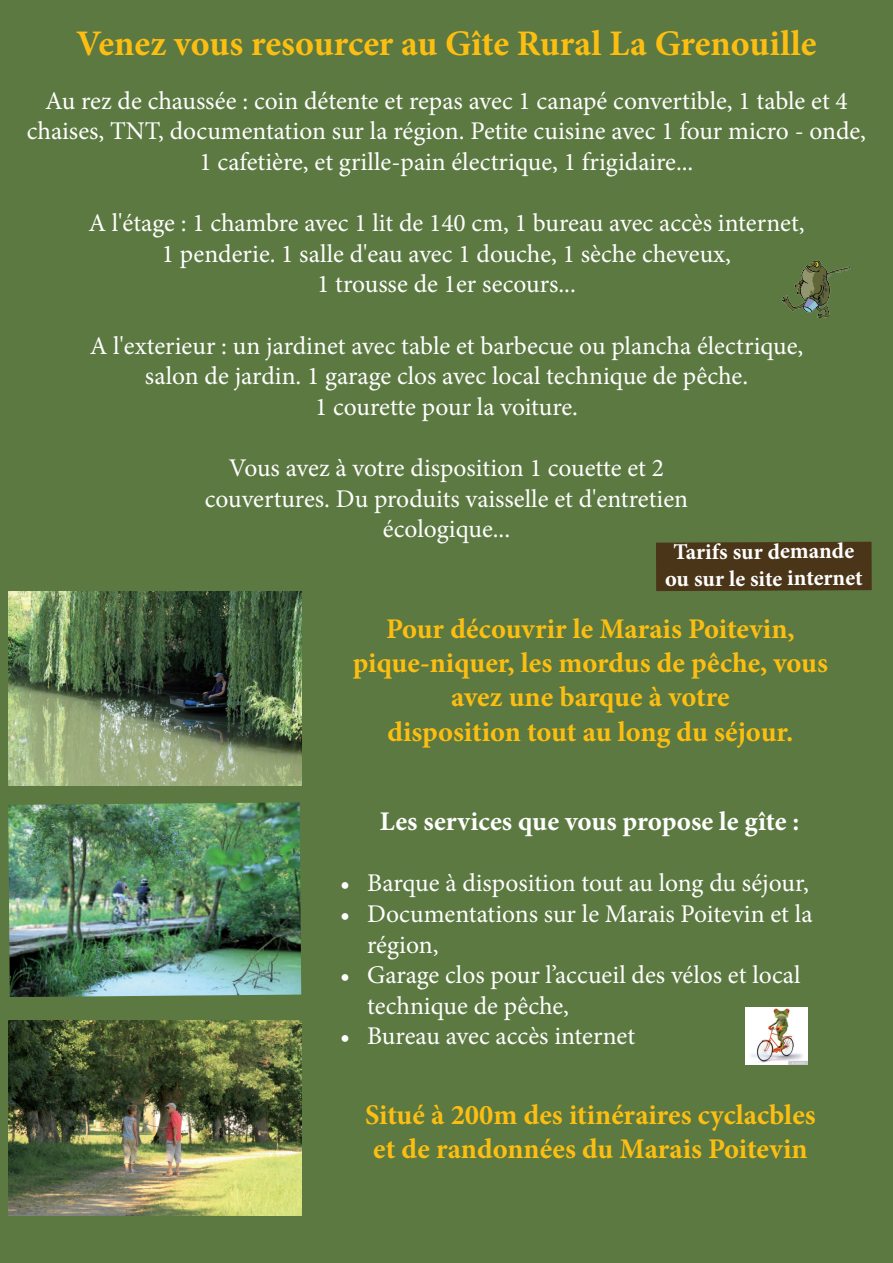
<style>
.page{position:relative;width:893px;height:1263px;background:#5c7941}
.page>*{position:absolute;margin:0;border:0;box-sizing:border-box;transform-origin:0 0}
.t1{font:700 36px "Minion Pro";letter-spacing:-.005em;color:#fdbe12}
.t2{font:700 28.5px/34.2px "Minion Pro";color:#fdbe12;text-align:center}
.t3{font:700 27px "Minion Pro";color:#fff}
.t4{font:25.5px/30.6px "Minion Pro";color:#fff;text-align:center}
.t5{font:700 22.5px/26.8px "Minion Pro";letter-spacing:-.005em;color:#fff;text-align:center}
</style>
<div class="page">
<img style="left:8px;top:1020px;width:293px;height:195px">
<img style="left:8px;top:802px;width:293px;height:195px">
<img style="left:8px;top:591px;width:293px;height:195px">
<div style="left:656px;top:542px;width:216px;height:49px;background:#4a3518"></div>
<img style="left:746px;top:1008px;width:62px;height:56px">
<img style="left:781px;top:261px;width:69px;height:57px">
<h1 class="t1" style="left:76px;top:18px;width:742px">Venez vous resourcer au Gîte Rural La Grenouille</h1>
<p class="t4" style="left:27px;top:85px;width:841px">Au rez de chaussée : coin détente et repas avec 1 canapé convertible, 1 table et 4 chaises, TNT, documentation sur la région. Petite cuisine avec 1 four micro - onde,<br>1 cafetière, et grille-pain électrique, 1 frigidaire...</p>
<p class="t4" style="left:88px;top:208px;width:718px">A l'étage : 1 chambre avec 1 lit de 140 cm, 1 bureau avec accès internet,<br>1 penderie. 1 salle d'eau avec 1 douche, 1 sèche cheveux,<br>1 trousse de 1er secours...</p>
<p class="t4" style="left:90px;top:330px;width:715px">A l'exterieur : un jardinet avec table et barbecue ou plancha électrique, salon de jardin. 1 garage clos avec local technique de pêche.<br>1 courette pour la voiture.</p>
<p class="t4" style="left:205px;top:453px;width:485px">Vous avez à votre disposition 1 couette et 2 couvertures. Du produits vaisselle et d'entretien écologique...</p>
<p class="t5" style="left:665px;top:538px;width:199px">Tarifs sur demande ou sur le site internet</p>
<p class="t2" style="left:353px;top:611px;width:477px">Pour découvrir le Marais Poitevin, pique-niquer, les mordus de pêche, vous avez une barque à votre<br>disposition tout au long du séjour.</p>
<p class="t3" style="left:380px;top:802px;width:421px">Les services que vous propose le gîte :</p>
<p class="t4" style="left:340px;top:868px;width:470px">• Barque à disposition tout au long du séjour,</p>
<p class="t4" style="left:367px;top:899px;width:447px;text-align:left;text-indent:-27px">• Documentations sur le Marais Poitevin et la région,</p>
<p class="t4" style="left:367px;top:960px;width:435px;text-align:left;text-indent:-27px">• Garage clos pour l’accueil des vélos et local technique de pêche,</p>
<p class="t4" style="left:340px;top:1021px;width:296px">• Bureau avec accès internet</p>
<p class="t2" style="left:365px;top:1097px;width:452px;text-align:left">Situé à 200m des itinéraires cyclacbles et de randonnées du Marais Poitevin</p>
</div>
